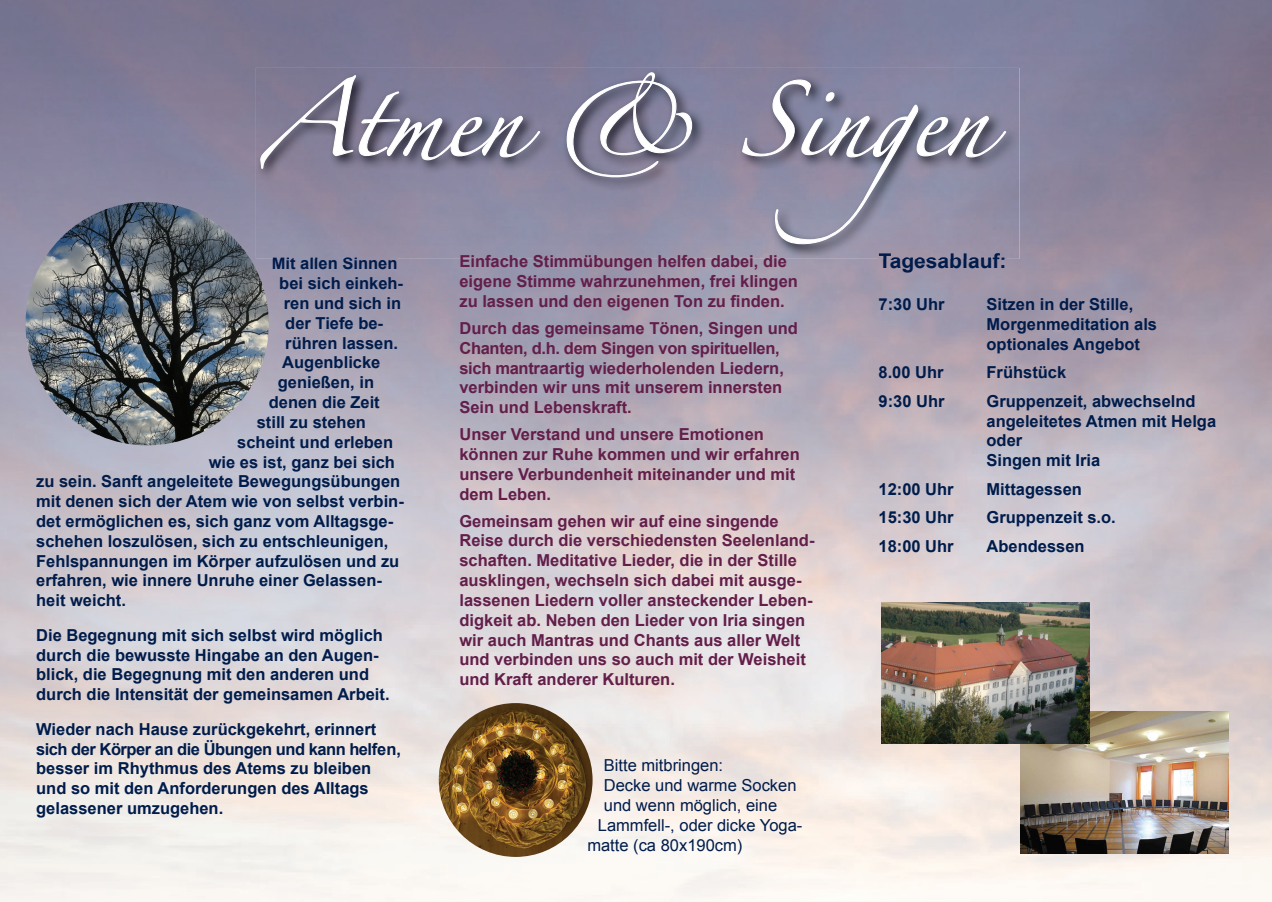
<style>
.page{position:relative;width:1272px;height:902px;background:#fff}
.page>*{position:absolute;margin:0;border:0;box-sizing:border-box;transform-origin:0 0}
.t1{font:67.5px "Zapfino";color:#fff}
.t2{font:700 21px "Arial";color:#001c4b}
.t3{font:700 16.5px/19.8px "Arial";color:#001c4b}
.t4{font:700 16.5px/19.8px "Arial";color:#631e4a}
.t5{font:16.5px "Arial";color:#001c4b}
</style>
<div class="page">
<img style="left:0;top:0;width:1271px;height:901px">
<img style="left:273px;top:259px;width:124px;height:10px">
<img style="left:878px;top:259px;width:128px;height:14px">
<img style="left:256px;top:68px;width:763px;height:191px">
<img style="left:295px;top:257px;width:102px;height:2px">
<img style="left:878px;top:253px;width:128px;height:6px">
<svg style="left:260px;top:75px;width:280px;height:94px;background:#7d7a91"></svg>
<svg style="left:566px;top:72px;width:126px;height:106px;background:#807e95"></svg>
<svg style="left:741px;top:79px;width:265px;height:166px;background:#8a889f"></svg>
<img style="left:26px;top:202px;width:243px;height:243px;border-radius:122px">
<img style="left:439px;top:703px;width:153px;height:153px;border-radius:77px">
<img style="left:1020px;top:711px;width:208px;height:142px">
<img style="left:881px;top:602px;width:208px;height:141px">
<h1 class="t1" style="left:263px;top:92px;width:749px">Atmen &amp; Singen</h1>
<p class="t4" style="left:459px;top:252px;width:340px">Einfache Stimmübungen helfen dabei, die eigene Stimme wahrzunehmen, frei klingen zu lassen und den eigenen Ton zu finden.</p>
<p class="t4" style="left:459px;top:319px;width:340px">Durch das gemeinsame Tönen, Singen und Chanten, d.h. dem Singen von spirituellen, sich mantraartig wiederholenden Liedern, verbinden wir uns mit unserem innersten Sein und Lebenskraft.</p>
<p class="t4" style="left:459px;top:425px;width:342px">Unser Verstand und unsere Emotionen können zur Ruhe kommen und wir erfahren unsere Verbundenheit miteinander und mit dem Leben.</p>
<p class="t4" style="left:459px;top:511px;width:356px">Gemeinsam gehen wir auf eine singende Reise durch die verschiedensten Seelenland&shy;schaften. Meditative Lieder, die in der Stille ausklingen, wechseln sich dabei mit ausge&shy;lassenen Liedern voller ansteckender Leben&shy;digkeit ab. Neben den Lieder von Iria singen wir auch Mantras und Chants aus aller Welt und verbinden uns so auch mit der Weisheit und Kraft anderer Kulturen.</p>
<p class="t2" style="left:878px;top:247px;width:129px">Tagesablauf:</p>
<p class="t3" style="left:878px;top:295px;width:68px">7:30 Uhr</p>
<p class="t3" style="left:986px;top:295px;width:172px">Sitzen in der Stille,<br>Morgenmeditation als optionales Angebot</p>
<p class="t3" style="left:878px;top:363px;width:67px">8.00 Uhr</p>
<p class="t3" style="left:986px;top:363px;width:81px">Frühstück</p>
<p class="t3" style="left:878px;top:391px;width:68px">9:30 Uhr</p>
<p class="t3" style="left:986px;top:391px;width:231px">Gruppenzeit, abwechselnd angeleitetes Atmen mit Helga oder<br>Singen mit Iria</p>
<p class="t3" style="left:878px;top:479px;width:77px">12:00 Uhr</p>
<p class="t3" style="left:986px;top:479px;width:97px">Mittagessen</p>
<p class="t3" style="left:878px;top:508px;width:77px">15:30 Uhr</p>
<p class="t3" style="left:986px;top:508px;width:131px">Gruppenzeit s.o.</p>
<p class="t3" style="left:878px;top:536px;width:77px">18:00 Uhr</p>
<p class="t3" style="left:986px;top:536px;width:100px">Abendessen</p>
<p class="t3" style="left:272px;top:254px;width:127px">Mit allen Sinnen</p>
<p class="t3" style="left:279px;top:274px;width:125px">bei sich einkeh-</p>
<p class="t3" style="left:284px;top:294px;width:119px">ren und sich in</p>
<p class="t3" style="left:285px;top:314px;width:99px">der Tiefe be-</p>
<p class="t3" style="left:285px;top:333px;width:114px">rühren lassen.</p>
<p class="t3" style="left:282px;top:353px;width:100px">Augenblicke</p>
<p class="t3" style="left:278px;top:373px;width:98px">genießen, in</p>
<p class="t3" style="left:269px;top:393px;width:112px">denen die Zeit</p>
<p class="t3" style="left:257px;top:413px;width:111px">still zu stehen</p>
<p class="t3" style="left:237px;top:432px;width:157px">scheint und erleben</p>
<p class="t3" style="left:209px;top:452px;width:188px">wie es ist, ganz bei sich</p>
<p class="t3" style="left:36px;top:472px;width:365px">zu sein. Sanft angeleitete Bewegungsübungen</p>
<p class="t3" style="left:36px;top:492px;width:369px">mit denen sich der Atem wie von selbst verbin-</p>
<p class="t3" style="left:36px;top:512px;width:358px">det ermöglichen es, sich ganz vom Alltagsge-</p>
<p class="t3" style="left:36px;top:531px;width:354px">schehen loszulösen, sich zu entschleunigen,</p>
<p class="t3" style="left:36px;top:551px;width:365px">Fehlspannungen im Körper aufzulösen und zu</p>
<p class="t3" style="left:36px;top:571px;width:347px">erfahren, wie innere Unruhe einer Gelassen-</p>
<p class="t3" style="left:36px;top:591px;width:91px">heit weicht.</p>
<p class="t3" style="left:36px;top:625px;width:355px">Die Begegnung mit sich selbst wird möglich durch die bewusste Hingabe an den Augen&shy;blick, die Begegnung mit den anderen und durch die Intensität der gemeinsamen Arbeit.</p>
<p class="t3" style="left:36px;top:719px;width:366px">Wieder nach Hause zurückgekehrt, erinnert sich der Körper an die Übungen und kann helfen, besser im Rhythmus des Atems zu bleiben und so mit den Anforderungen des Alltags gelassener umzugehen.</p>
<p class="t5" style="left:604px;top:754px;width:121px">Bitte mitbringen:</p>
<p class="t5" style="left:604px;top:774px;width:194px">Decke und warme Socken</p>
<p class="t5" style="left:604px;top:794px;width:175px">und wenn möglich, eine</p>
<p class="t5" style="left:598px;top:814px;width:206px">Lammfell-, oder dicke Yoga-</p>
<p class="t5" style="left:587px;top:834px;width:156px">matte (ca 80x190cm)</p>
</div>
